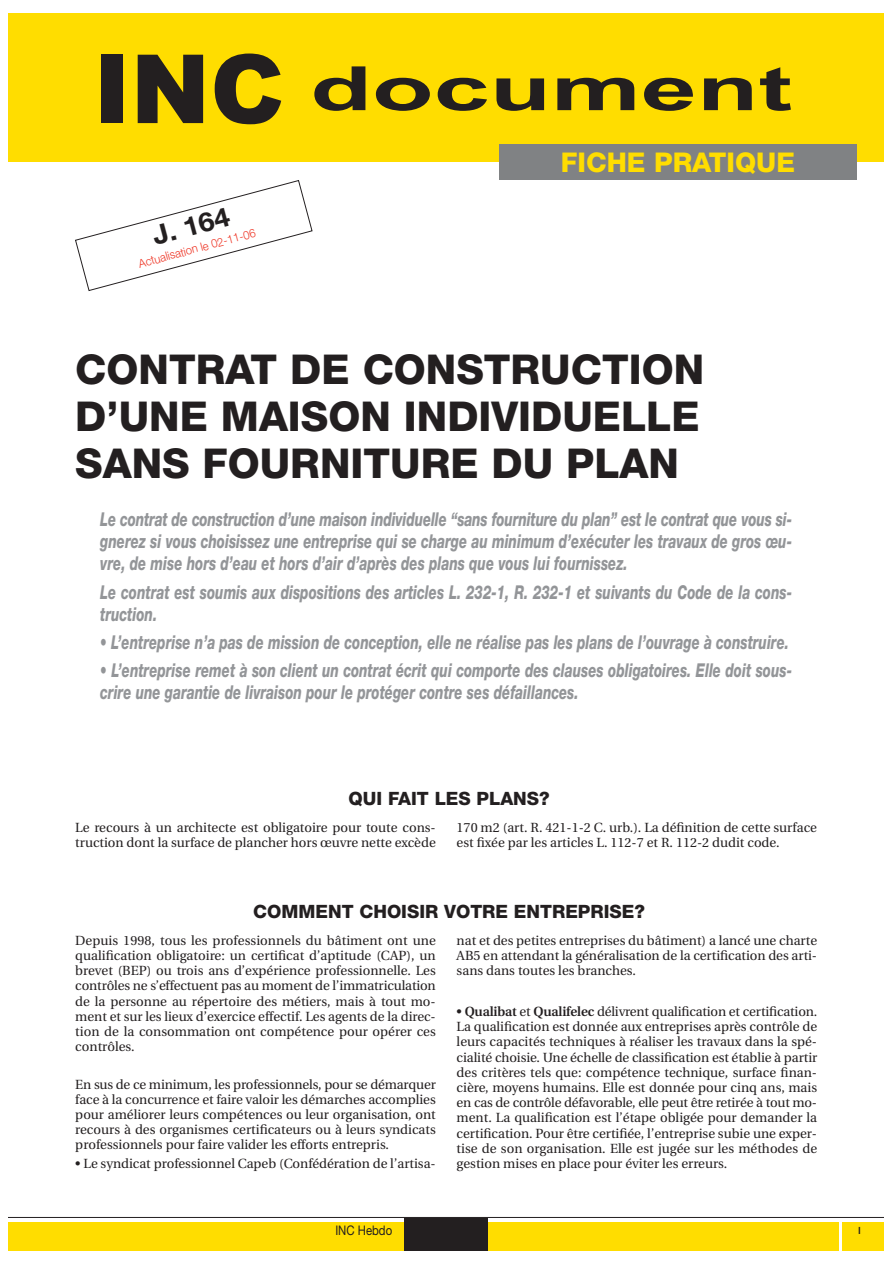
<style>
.page{position:relative;width:893px;height:1263px;background:#fff}
.page>*{position:absolute;margin:0;border:0;box-sizing:border-box;transform-origin:0 0}
.t1{font:700 61.05px "Arial";color:#231f20;scale:1.65 1}
.t2{font:800 41.1px/47.4px "Helvetica Neue";color:#231f20;text-align:justify}
.t3{font:800 27.15px "Helvetica Neue";color:#fd0}
.t4{font:700 26.4px "Helvetica Neue";color:#231f20;scale:1.07 1}
.t5{font:italic 800 19.05px/22px "Helvetica Neue";color:#939598;scale:.7 1}
.t6{font:800 18.3px "Helvetica Neue";color:#231f20}
.t7{font:13.2px/15.1px "Utopia";color:#231f20;text-align:justify}
.t8{font:13.2px "Helvetica Neue";color:#231f20;scale:.86 1}
.t9{font:300 11.7px "Helvetica Neue";color:#ee3525;scale:.95 1}
.t10{font:500 9.9px "Helvetica Neue";color:#231f20}
.s1{font-weight:900;font-size:95.55px}
.s2{font-weight:600}
</style>
<div class="page">
<div style="left:9px;top:1222px;width:875px;height:28px;background:#fd0"></div>
<div style="left:404px;top:1218px;width:83px;height:32px;background:#231f20"></div>
<hr style="left:9px;top:1217px;width:875px;height:1px;background:#231f20">
<hr style="left:839px;top:1219px;width:3px;height:31px;background:#fff">
<div style="left:9px;top:13px;width:875px;height:149px;background:#fd0"></div>
<div style="left:499px;top:144px;width:358px;height:35px;background:#808284"></div>
<svg style="left:75px;top:180px;width:237px;height:111px"></svg>
<h1 class="t1" style="left:93px;top:66px;width:425px"><span class="s1">INC</span> document</h1>
<h3 class="t3" style="left:561px;top:153px;width:236px">FICHE PRATIQUE</h3>
<h3 class="t4" style="left:151px;top:227px;width:75px;rotate:-15deg">J. 164</h3>
<p class="t9" style="left:138px;top:260px;width:129px;rotate:-15deg">Actualisation le 02-11-06</p>
<h2 class="t2" style="left:75px;top:349px;width:630px">CONTRAT DE CONSTRUCTION D’UNE MAISON INDIVIDUELLE SANS FOURNITURE DU PLAN</h2>
<p class="t5" style="left:100px;top:510px;width:990px;text-align:justify">Le contrat de construction d’une maison individuelle “sans fourniture du plan” est le contrat que vous si&shy;gnerez si vous choisissez une entreprise qui se charge au minimum d’exécuter les travaux de gros œu&shy;vre, de mise hors d’eau et hors d’air d’après des plans que vous lui fournissez.</p>
<h3 class="t5" style="left:100px;top:582px;width:990px">Le contrat est soumis aux dispositions des articles L. 232-1, R. 232-1 et suivants du Code de la cons&shy;truction.</h3>
<h3 class="t5" style="left:100px;top:633px;width:985px">• L’entreprise n’a pas de mission de conception, elle ne réalise pas les plans de l’ouvrage à construire.</h3>
<h3 class="t5" style="left:100px;top:661px;width:990px">• L’entreprise remet à son client un contrat écrit qui comporte des clauses obligatoires. Elle doit sous&shy;crire une garantie de livraison pour le protéger contre ses défaillances.</h3>
<h3 class="t6" style="left:348px;top:792px;width:203px">QUI FAIT LES PLANS?</h3>
<p class="t7" style="left:75px;top:821px;width:362px">Le recours à un architecte est obligatoire pour toute cons&shy;truction dont la surface de plancher hors œuvre nette excède</p>
<p class="t7" style="left:457px;top:821px;width:362px">170 m2 (art. R. 421-1-2 C. urb.). La définition de cette surface est fixée par les articles L. 112-7 et R. 112-2 dudit code.</p>
<h3 class="t6" style="left:253px;top:905px;width:393px">COMMENT CHOISIR VOTRE ENTREPRISE?</h3>
<p class="t7" style="left:75px;top:934px;width:362px">Depuis 1998, tous les professionnels du bâtiment ont une qualification obligatoire: un certificat d’aptitude (CAP), un brevet (BEP) ou trois ans d’expérience professionnelle. Les contrôles ne s’effectuent pas au moment de l’immatriculation de la personne au répertoire des métiers, mais à tout mo&shy;ment et sur les lieux d’exercice effectif. Les agents de la direc&shy;tion de la consommation ont compétence pour opérer ces contrôles.</p>
<p class="t7" style="left:75px;top:1078px;width:362px">En sus de ce minimum, les professionnels, pour se démarquer face à la concurrence et faire valoir les démarches accomplies pour améliorer leurs compétences ou leur organisation, ont recours à des organismes certificateurs ou à leurs syndicats professionnels pour faire valider les efforts entrepris.</p>
<p class="t7" style="left:75px;top:1157px;width:362px">• Le syndicat professionnel Capeb (Confédération de l’artisa-</p>
<p class="t7" style="left:457px;top:934px;width:362px">nat et des petites entreprises du bâtiment) a lancé une charte AB5 en attendant la généralisation de la certification des arti&shy;sans dans toutes les branches.</p>
<p class="t7" style="left:457px;top:1005px;width:362px">• <span class="s2">Qualibat</span> et <span class="s2">Qualifelec</span> délivrent qualification et certification.<br>La qualification est donnée aux entreprises après contrôle de leurs capacités techniques à réaliser les travaux dans la spé&shy;cialité choisie. Une échelle de classification est établie à partir des critères tels que: compétence technique, surface finan&shy;cière, moyens humains. Elle est donnée pour cinq ans, mais en cas de contrôle défavorable, elle peut être retirée à tout mo&shy;ment. La qualification est l’étape obligée pour demander la certification. Pour être certifiée, l’entreprise subie une exper&shy;tise de son organisation. Elle est jugée sur les méthodes de gestion mises en place pour éviter les erreurs.</p>
<p class="t8" style="left:335px;top:1225px;width:68px">INC Hebdo</p>
<p class="t10" style="left:858px;top:1227px;width:4px">I</p>
</div>
